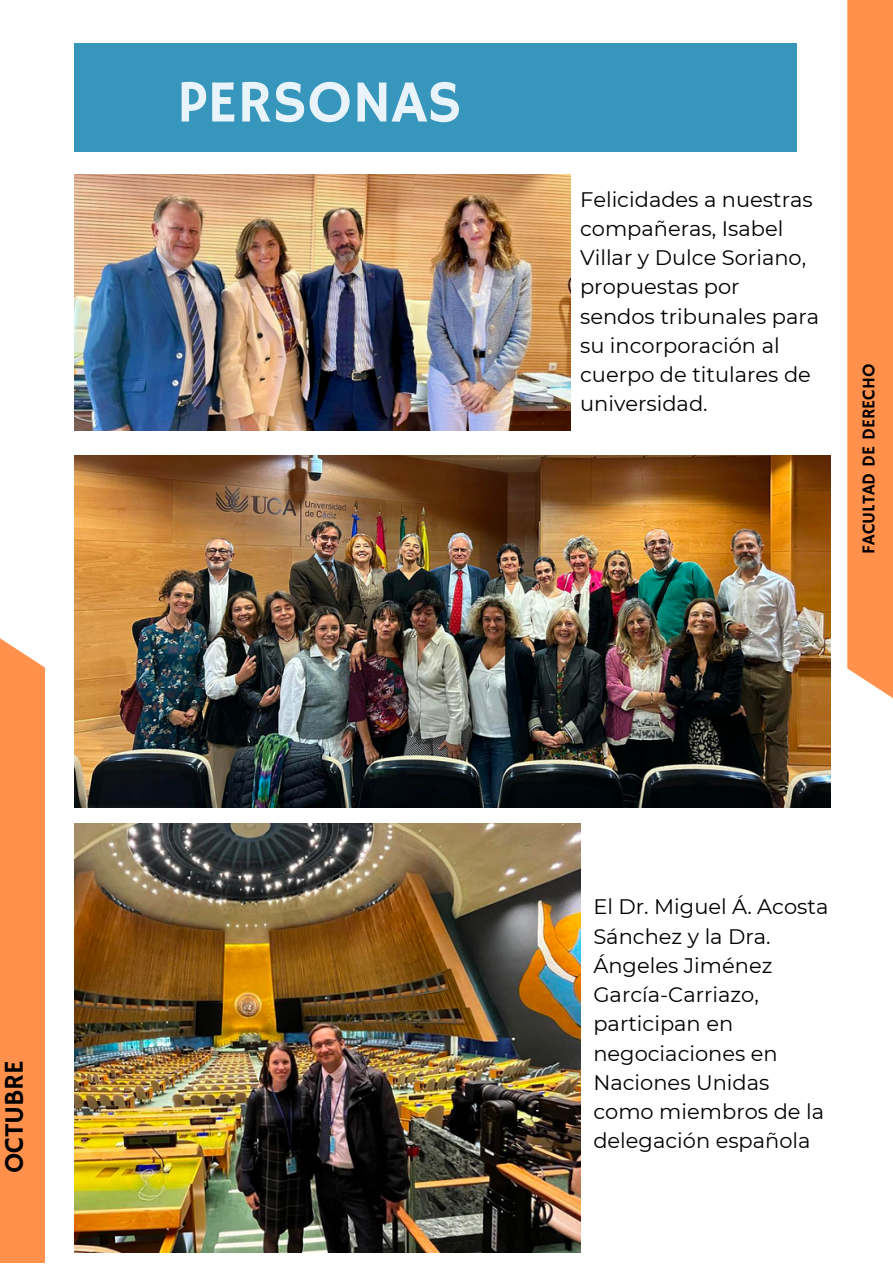
<style>
.page{position:relative;width:893px;height:1264px;background:#fff}
.page>*{position:absolute;margin:0;border:0;box-sizing:border-box;transform-origin:0 0}
.t1{font:60px "Hammersmith One";color:#e8f3fa}
.t2{font:27.15px "Hammersmith One";color:#000}
.t3{font:21px/29.2px "Montserrat";color:#000}
.t4{font:18px "Hammersmith One";color:#000}
</style>
<div class="page">
<div style="left:0;top:638px;width:45px;height:624px;background:#ff914d"></div>
<div style="left:847px;top:0;width:45px;height:698px;background:#ff914d"></div>
<div style="left:74px;top:43px;width:722px;height:109px;background:#3796bc"></div>
<img style="left:74px;top:174px;width:496px;height:256px">
<img style="left:74px;top:823px;width:506px;height:429px">
<img style="left:74px;top:455px;width:756px;height:352px">
<p class="t2" style="left:-2px;top:1173px;width:114px;rotate:-90deg">OCTUBRE</p>
<p class="t1" style="left:177px;top:67px;width:286px">PERSONAS</p>
<p class="t3" style="left:580px;top:185px;width:241px">Felicidades a nuestras compañeras, Isabel<br>Villar y Dulce Soriano, propuestas por sendos tribunales para su incorporación al cuerpo de titulares de universidad.</p>
<p class="t4" style="left:858px;top:554px;width:192px;rotate:-90deg">FACULTAD DE DERECHO</p>
<p class="t3" style="left:593px;top:892px;width:236px">El Dr. Miguel Á. Acosta<br>Sánchez y la Dra.<br>Ángeles Jiménez<br>García-Carriazo, participan en negociaciones en<br>Naciones Unidas como miembros de la delegación española</p>
</div>
